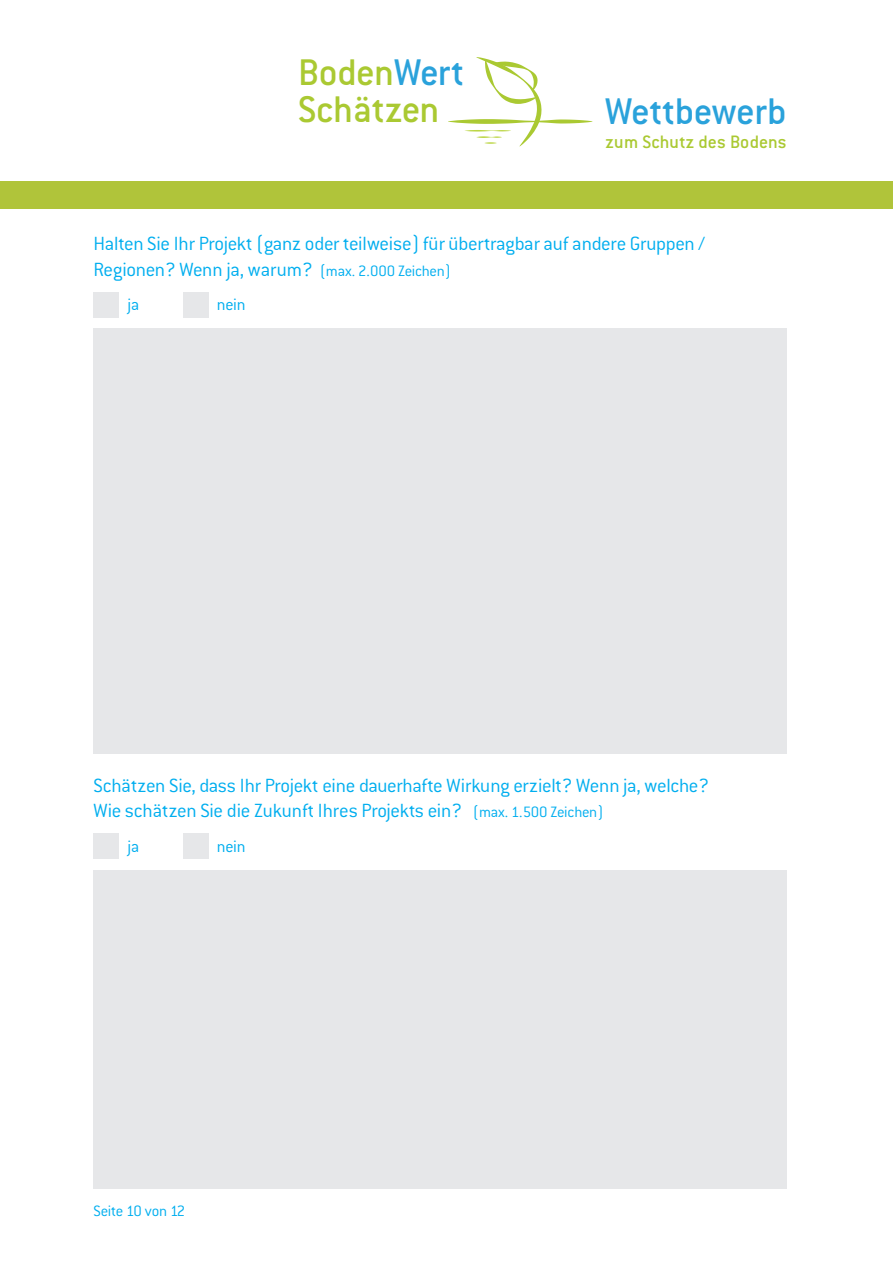
<style>
.page{position:relative;width:893px;height:1263px;background:#fff}
.page>*{position:absolute;margin:0;border:0;box-sizing:border-box;transform-origin:0 0}
.t1{font:500 40.8px/36.8px "Conduit ITC";letter-spacing:-.015em;color:#aac932}
.t2{font:500 40.8px "Conduit ITC";letter-spacing:-.01em;color:#2aa2db}
.t3{font:300 21px/25.2px "Conduit ITC";letter-spacing:-.015em;color:#00aeef}
.t4{font:500 19.8px "Conduit ITC";letter-spacing:.005em;color:#aac932}
.t5{font:300 18px "Conduit ITC";letter-spacing:-.02em;color:#00aeef}
.t6{font:300 16.5px "Conduit ITC";letter-spacing:-.02em;color:#00aeef}
.s1{color:#2aa2db}
.s2{font-size:16.5px}
</style>
<div class="page">
<svg style="left:448px;top:57px;width:144px;height:89px"></svg>
<div style="left:0;top:181px;width:893px;height:27px;background:#b0c43a"></div>
<div style="left:94px;top:292px;width:25px;height:26px;background:#e6e7e9"></div>
<div style="left:183px;top:292px;width:25px;height:26px;background:#e6e7e9"></div>
<div style="left:94px;top:833px;width:25px;height:26px;background:#e6e7e9"></div>
<div style="left:183px;top:833px;width:25px;height:26px;background:#e6e7e9"></div>
<div style="left:94px;top:328px;width:693px;height:426px;background:#e6e7e9"></div>
<div style="left:94px;top:870px;width:693px;height:318px;background:#e6e7e9"></div>
<p class="t1" style="left:298px;top:54px;width:167px">Boden<span class="s1">Wert<br></span>Schätzen</p>
<p class="t2" style="left:605px;top:88px;width:183px">Wettbewerb</p>
<p class="t4" style="left:605px;top:130px;width:183px">zum Schutz des Bodens</p>
<p class="t3" style="left:94px;top:231px;width:613px">Halten Sie Ihr Projekt (ganz oder teilweise) für übertragbar auf andere Gruppen /<br>Regionen? Wenn ja, warum? <span class="s2">(max. 2.000 Zeichen)</span></p>
<p class="t5" style="left:128px;top:295px;width:13px">ja</p>
<p class="t5" style="left:217px;top:295px;width:30px">nein</p>
<p class="t3" style="left:94px;top:772px;width:617px">Schätzen Sie, dass Ihr Projekt eine dauerhafte Wirkung erzielt? Wenn ja, welche?<br>Wie schätzen Sie die Zukunft Ihres Projekts ein? <span class="s2">(max. 1.500 Zeichen)</span></p>
<p class="t5" style="left:128px;top:836px;width:13px">ja</p>
<p class="t5" style="left:217px;top:836px;width:30px">nein</p>
<p class="t6" style="left:94px;top:1202px;width:93px">Seite 10 von 12</p>
</div>
